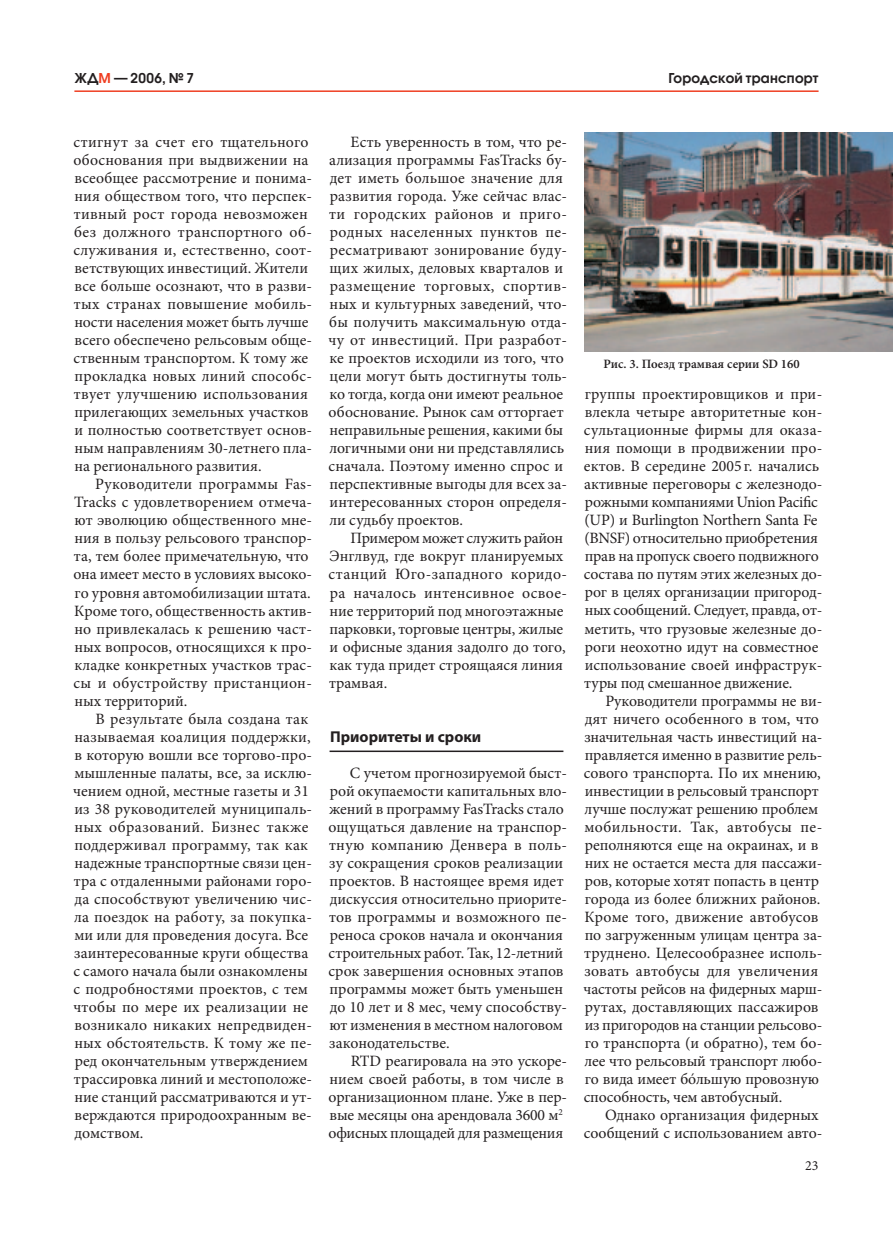
<style>
.page{position:relative;width:893px;height:1234px;background:#fff}
.page>*{position:absolute;margin:0;border:0;box-sizing:border-box;transform-origin:0 0}
.t1{font:15.75px/18px "Minion Pro";color:#231f20}
.t2{font:700 15.75px "Myriad Pro";color:#231f20}
.t3{font:13.95px "Minion Pro";color:#231f20}
.t4{font:600 13.5px "Avant Garde Gothic C";letter-spacing:.015em;color:#231f20}
.t5{font:600 12.75px "Minion Pro";color:#231f20}
.s1{color:#ef3e22}
</style>
<div class="page">
<hr style="left:330px;top:750px;width:233px;height:1px;background:#231f20">
<hr style="left:74px;top:90px;width:745px;height:2px;background:#ef3e22">
<img style="left:585px;top:132px;width:308px;height:219px">
<p class="t4" style="left:74px;top:70px;width:121px">ЖД<span class="s1">М</span> — 2006, № 7</p>
<p class="t4" style="left:669px;top:70px;width:151px">Городской транспорт</p>
<p class="t1" style="left:73px;top:133px;width:240px">стигнут за счет его тщательного обоснования при выдвижении на всеобщее рассмотрение и понима&shy;ния обществом того, что перспек&shy;тивный рост города невозможен без должного транспортного об&shy;служивания и, естественно, соот&shy;ветствующих инвестиций. Жители все больше осознают, что в разви&shy;тых странах повышение мобиль&shy;ности населения может быть лучше всего обеспечено рельсовым обще&shy;ственным транспортом. К тому же прокладка новых линий способс&shy;твует улучшению использования прилегающих земельных участков и полностью соответствует основ&shy;ным направлениям 30‑летнего пла&shy;на регионального развития.</p>
<p class="t1" style="left:73px;top:475px;width:240px;text-indent:22px">Руководители программы Fas-<br>Tracks с удовлетворением отмеча&shy;ют эволюцию общественного мне&shy;ния в пользу рельсового транспор&shy;та, тем более примечательную, что она имеет место в условиях высоко&shy;го уровня автомобилизации штата.<br>Кроме того, общественность актив&shy;но привлекалась к решению част&shy;ных вопросов, относящихся к про&shy;кладке конкретных участков трас&shy;сы и обустройству пристанцион&shy;ных территорий.</p>
<p class="t1" style="left:73px;top:709px;width:240px;text-indent:22px">В результате была создана так называемая коалиция поддержки, в которую вошли все торгово‑про&shy;мышленные палаты, все, за исклю&shy;чением одной, местные газеты и 31 из 38 руководителей муниципаль&shy;ных образований. Бизнес также поддерживал программу, так как надежные транспортные связи цен&shy;тра с отдаленными районами горо&shy;да способствуют увеличению чис&shy;ла поездок на работу, за покупка&shy;ми или для проведения досуга. Все заинтересованные круги общества с самого начала были ознакомлены с подробностями проектов, с тем чтобы по мере их реализации не возникало никаких непредвиден&shy;ных обстоятельств. К тому же пе&shy;ред окончательным утверждением трассировка линий и местоположе&shy;ние станций рассматриваются и ут&shy;верждаются природоохранным ве&shy;домством.</p>
<p class="t1" style="left:328px;top:133px;width:240px;text-indent:22px">Есть уверенность в том, что ре&shy;ализация программы FasTracks бу&shy;дет иметь большое значение для развития города. Уже сейчас влас&shy;ти городских районов и приго&shy;родных населенных пунктов пе&shy;ресматривают зонирование буду&shy;щих жилых, деловых кварталов и размещение торговых, спортив&shy;ных и культурных заведений, что&shy;бы получить максимальную отда&shy;чу от инвестиций. При разработ&shy;ке проектов исходили из того, что цели могут быть достигнуты толь&shy;ко тогда, когда они имеют реальное обоснование. Рынок сам отторгает неправильные решения, какими бы логичными они ни представлялись сначала. Поэтому именно спрос и перспективные выгоды для всех за&shy;интересованных сторон определя&shy;ли судьбу проектов.</p>
<p class="t1" style="left:329px;top:529px;width:240px;text-indent:22px">Примером может служить район<br>Энглвуд, где вокруг планируемых станций Юго-западного коридо&shy;ра началось интенсивное освое&shy;ние территорий под многоэтажные парковки, торговые центры, жилые и офисные здания задолго до того, как туда придет строящаяся линия трамвая.</p>
<p class="t2" style="left:330px;top:725px;width:153px">Приоритеты и сроки</p>
<p class="t1" style="left:329px;top:763px;width:240px;text-indent:21px">С учетом прогнозируемой быст&shy;рой окупаемости капитальных вло&shy;жений в программу FasTracks стало ощущаться давление на транспор&shy;тную компанию Денвера в поль&shy;зу сокращения сроков реализации проектов. В настоящее время идет дискуссия относительно приорите&shy;тов программы и возможного пе&shy;реноса сроков начала и окончания строительных работ. Так, 12‑летний срок завершения основных этапов программы может быть уменьшен до 10 лет и 8 мес, чему способству&shy;ют изменения в местном налоговом законодательстве.</p>
<p class="t1" style="left:329px;top:1051px;width:240px;text-indent:22px">RTD реагировала на это ускоре&shy;нием своей работы, в том числе в организационном плане. Уже в пер&shy;вые месяцы она арендовала 3600 м<sup>2 </sup>офисных площадей для размещения</p>
<p class="t5" style="left:603px;top:355px;width:198px">Рис. 3. Поезд трамвая серии SD 160</p>
<p class="t1" style="left:584px;top:385px;width:240px">группы проектировщиков и при&shy;влекла четыре авторитетные кон&shy;сультационные фирмы для оказа&shy;ния помощи в продвижении про&shy;ектов. В середине 2005 г. начались активные переговоры с железнодо&shy;рожными компаниями Union Pacific (UP) и Burlington Northern Santa Fe (BNSF) относительно приобретения прав на пропуск своего подвижного состава по путям этих железных до&shy;рог в целях организации пригород&shy;ных сообщений. Следует, правда, от&shy;метить, что грузовые железные до&shy;роги неохотно идут на совместное использование своей инфраструк&shy;туры под смешанное движение.</p>
<p class="t1" style="left:584px;top:691px;width:240px;text-indent:22px">Руководители программы не ви&shy;дят ничего особенного в том, что значительная часть инвестиций на&shy;правляется именно в развитие рель&shy;сового транспорта. По их мнению, инвестиции в рельсовый транспорт лучше послужат решению проблем мобильности. Так, автобусы пе&shy;реполняются еще на окраинах, и в них не остается места для пассажи&shy;ров, которые хотят попасть в центр города из более ближних районов.<br>Кроме того, движение автобусов по загруженным улицам центра за&shy;труднено. Целесообразнее исполь&shy;зовать автобусы для увеличения частоты рейсов на фидерных марш&shy;рутах, доставляющих пассажиров из пригородов на станции рельсово&shy;го транспорта (и обратно), тем бо&shy;лее что рельсовый транспорт любо&shy;го вида имеет бóльшую провозную способность, чем автобусный.</p>
<p class="t1" style="left:584px;top:1105px;width:240px;text-align:right">Однако организация фидерных сообщений с использованием авто-</p>
<p class="t3" style="left:805px;top:1155px;width:15px">23</p>
</div>
